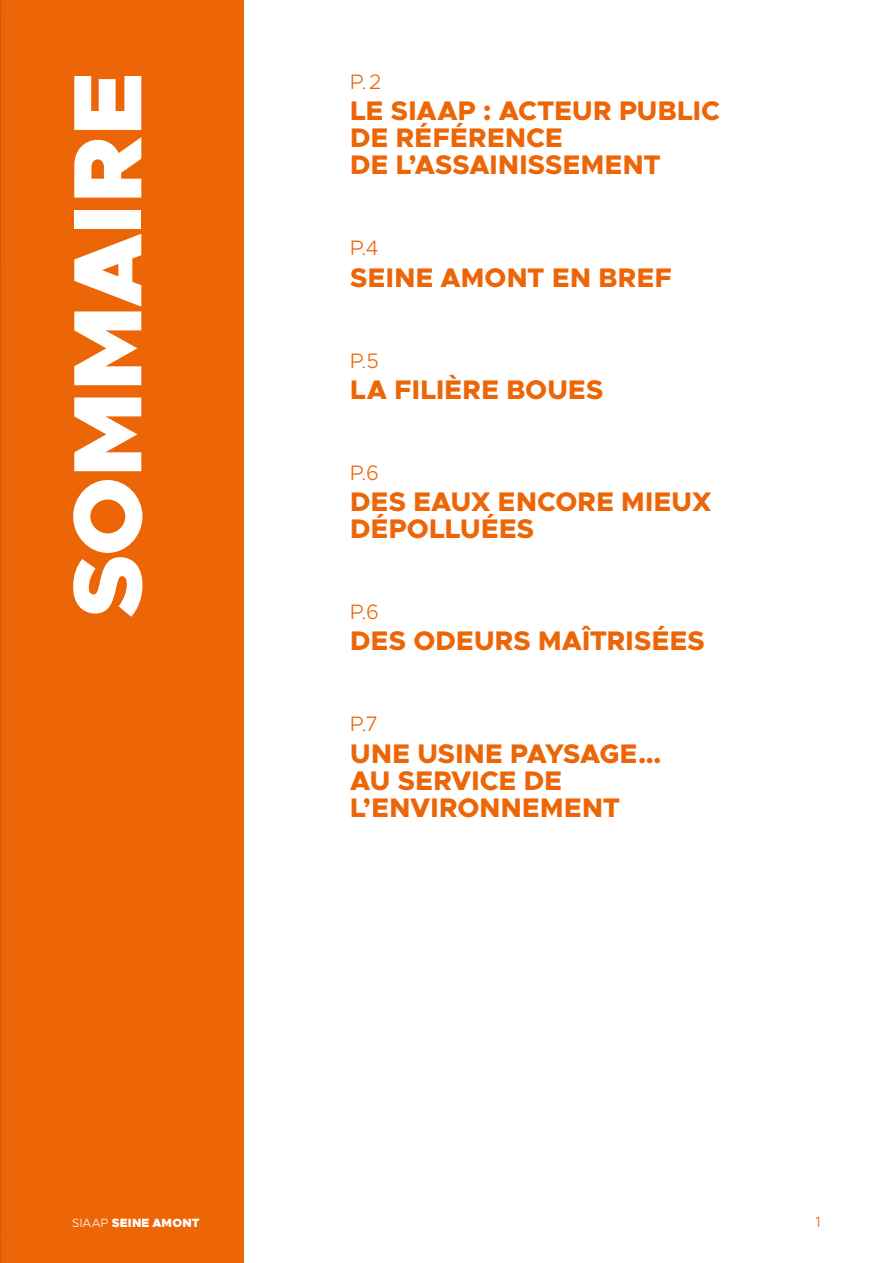
<style>
.page{position:relative;width:893px;height:1263px;background:#fff}
.page>*{position:absolute;margin:0;border:0;box-sizing:border-box;transform-origin:0 0}
.t1{font:900 97.5px "Metropolis";letter-spacing:-.005em;color:#fff}
.t2{font:800 27px/27px "Metropolis";letter-spacing:.01em;color:#ec6608}
.t3{font:300 21px "Metropolis";color:#ec6608}
.t4{font:300 15px "Metropolis";color:#ec6608}
.t5{font:900 12px "Metropolis";letter-spacing:.02em;color:#fff}
.s1{font-weight:300}
</style>
<div class="page">
<div style="left:0;top:0;width:243px;height:1263px;background:#ec6608"></div>
<hr style="left:0;top:0;width:1px;height:1263px;background:#c6c6c6">
<h1 class="t1" style="left:45px;top:617px;width:547px;rotate:-90deg">SOMMAIRE</h1>
<p class="t3" style="left:350px;top:69px;width:33px">P.2</p>
<p class="t2" style="left:350px;top:97px;width:371px">LE SIAAP : ACTEUR PUBLIC<br>DE RÉFÉRENCE<br>DE L’ASSAINISSEMENT</p>
<p class="t3" style="left:350px;top:235px;width:30px">P.4</p>
<p class="t2" style="left:350px;top:264px;width:323px">SEINE AMONT EN BREF</p>
<p class="t3" style="left:350px;top:347px;width:30px">P.5</p>
<p class="t2" style="left:350px;top:376px;width:255px">LA FILIÈRE BOUES</p>
<p class="t3" style="left:350px;top:459px;width:30px">P.6</p>
<p class="t2" style="left:350px;top:488px;width:363px">DES EAUX ENCORE MIEUX<br>DÉPOLLUÉES</p>
<p class="t3" style="left:350px;top:599px;width:30px">P.6</p>
<p class="t2" style="left:350px;top:627px;width:356px">DES ODEURS MAÎTRISÉES</p>
<p class="t3" style="left:350px;top:711px;width:29px">P.7</p>
<p class="t2" style="left:350px;top:740px;width:313px">UNE USINE PAYSAGE…<br>AU SERVICE DE<br>L’ENVIRONNEMENT</p>
<p class="t5" style="left:72px;top:1215px;width:129px"><span class="s1">SIAAP</span> SEINE AMONT</p>
<p class="t4" style="left:815px;top:1212px;width:7px">1</p>
</div>
